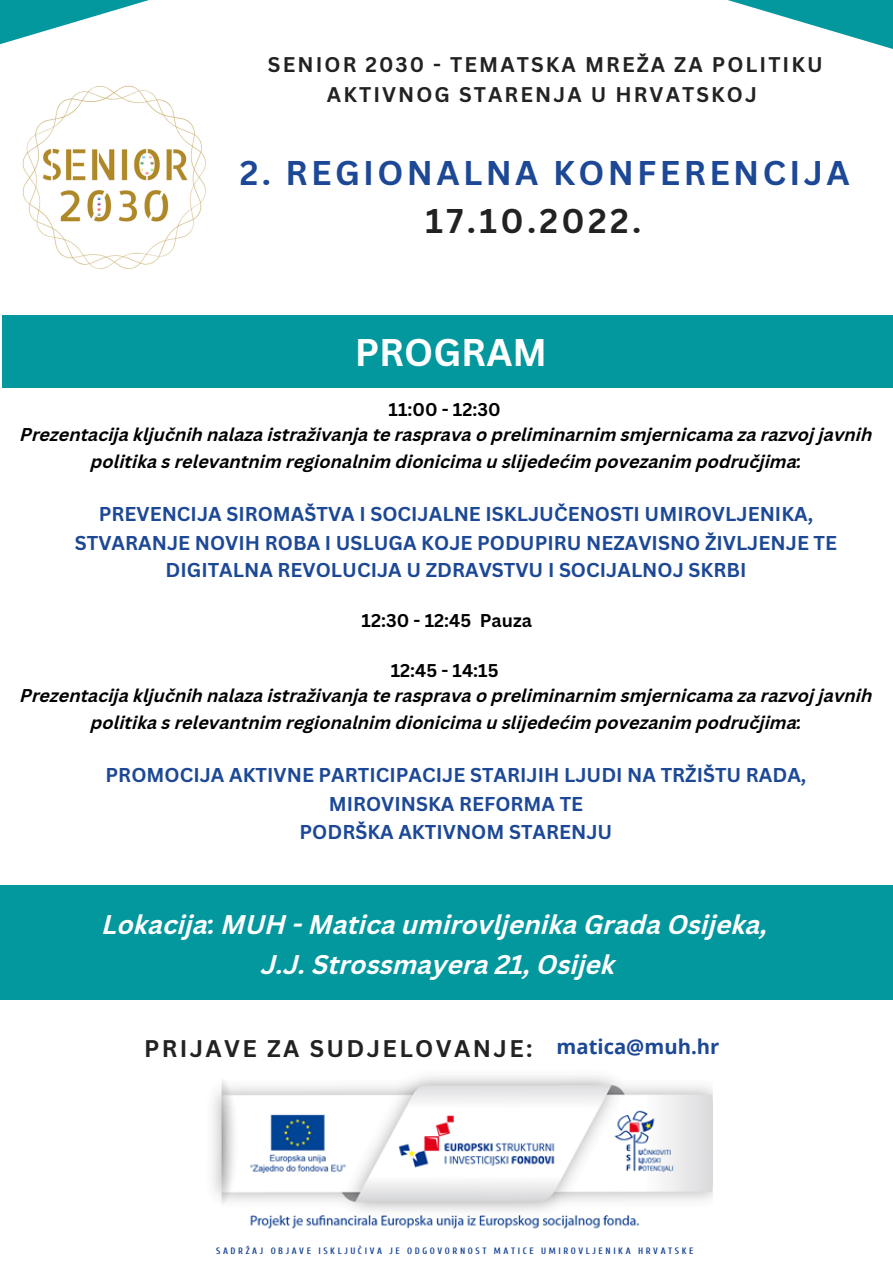
<style>
.page{position:relative;width:893px;height:1263px;background:#fff}
.page>*{position:absolute;margin:0;border:0;box-sizing:border-box;transform-origin:0 0}
.t1{font:700 37.5px "Canva Sans";color:#fff}
.t2{font:700 33.45px "Canva Sans";letter-spacing:.1em;color:#1c4896}
.t3{font:700 33.45px "Canva Sans";letter-spacing:.1em;color:#222}
.t4{font:italic 700 26.25px/39.4px "Canva Sans";color:#fff;text-align:center}
.t5{font:700 23.48px "Canva Sans";letter-spacing:.1em;color:#222}
.t6{font:700 20.7px/29.8px "Canva Sans";letter-spacing:.1em;color:#222;text-align:center}
.t7{font:700 20.25px "Open Sans";color:#1c4896}
.t8{font:700 19.5px/29.2px "Canva Sans";color:#1c4896;text-align:center}
.t9{font:italic 700 18px/27px "Canva Sans";color:#000;text-align:center}
.t10{font:700 18px "Canva Sans";color:#000}
.t11{font:700 9.23px "Cuprum";letter-spacing:.28em;color:#1c4896}
</style>
<div class="page">
<svg style="left:0;top:0;width:893px;height:49px"></svg>
<img style="left:212px;top:1076px;width:500px;height:153px">
<img style="left:22px;top:85px;width:184px;height:184px">
<div style="left:0;top:885px;width:893px;height:114px;background:#03989e"></div>
<div style="left:2px;top:316px;width:891px;height:72px;background:#03989e"></div>
<p class="t6" style="left:268px;top:49px;width:556px">SENIOR 2030 - TEMATSKA MREŽA ZA POLITIKU<br>AKTIVNOG STARENJA U HRVATSKOJ</p>
<h2 class="t2" style="left:240px;top:149px;width:611px">2. REGIONALNA KONFERENCIJA</h2>
<h2 class="t3" style="left:426px;top:198px;width:217px">17.10.2022.</h2>
<h1 class="t1" style="left:355px;top:326px;width:194px">PROGRAM</h1>
<p class="t10" style="left:388px;top:397px;width:114px">11:00 - 12:30</p>
<p class="t9" style="left:20px;top:422px;width:853px">Prezentacija ključnih nalaza istraživanja te rasprava o preliminarnim smjernicama za razvoj javnih politika s relevantnim regionalnim dionicima u slijedećim povezanim područjima:</p>
<p class="t8" style="left:75px;top:499px;width:764px">PREVENCIJA SIROMAŠTVA I SOCIJALNE ISKLJUČENOSTI UMIROVLJENIKA,<br>STVARANJE NOVIH ROBA I USLUGA KOJE PODUPIRU NEZAVISNO ŽIVLJENJE TE</p>
<p class="t8" style="left:166px;top:555px;width:582px">DIGITALNA REVOLUCIJA U ZDRAVSTVU I SOCIJALNOJ SKRBI</p>
<p class="t10" style="left:362px;top:608px;width:172px">12:30 - 12:45 Pauza</p>
<p class="t10" style="left:391px;top:658px;width:109px">12:45 - 14:15</p>
<p class="t9" style="left:20px;top:683px;width:853px">Prezentacija ključnih nalaza istraživanja te rasprava o preliminarnim smjernicama za razvoj javnih politika s relevantnim regionalnim dionicima u slijedećim povezanim područjima:</p>
<p class="t8" style="left:106px;top:760px;width:702px">PROMOCIJA AKTIVNE PARTICIPACIJE STARIJIH LJUDI NA TRŽIŠTU RADA,<br>MIROVINSKA REFORMA TE</p>
<p class="t8" style="left:299px;top:816px;width:314px">PODRŠKA AKTIVNOM STARENJU</p>
<h3 class="t4" style="left:103px;top:908px;width:667px">Lokacija: MUH - Matica umirovljenika Grada Osijeka,<br>J.J. Strossmayera 21, Osijek</h3>
<h3 class="t5" style="left:144px;top:1032px;width:390px">PRIJAVE ZA SUDJELOVANJE:</h3>
<p class="t7" style="left:556px;top:1032px;width:164px">matica@muh.hr</p>
<p class="t11" style="left:216px;top:1246px;width:479px">SADRŽAJ OBJAVE ISKLJUČIVA JE ODGOVORNOST MATICE UMIROVLJENIKA HRVATSKE</p>
</div>
